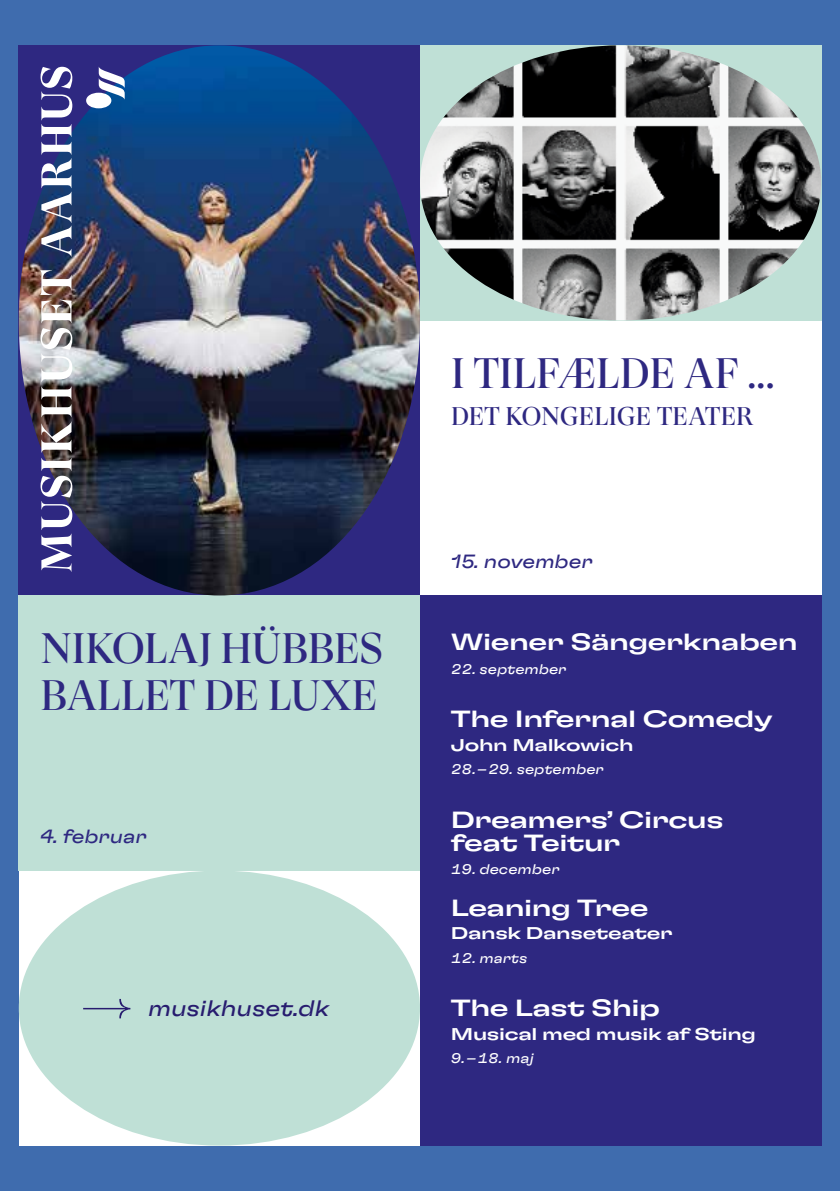
<style>
.page{position:relative;width:840px;height:1191px;background:#fff}
.page>*{position:absolute;margin:0;border:0;box-sizing:border-box;transform-origin:0 0}
.t1{font:42.6px/47.8px "GT Super Display";color:#2e2881}
.t2{font:25.6px "GT Super Display";letter-spacing:.005em;color:#2e2881}
.t3{font:23.4px/23.4px "GT Flexa Exp Md";letter-spacing:-.02em;color:#fff}
.t4{font:italic expanded 22.4px "GT Flexa";color:#271c6f}
.t5{font:italic expanded 19.2px "GT Flexa";color:#2e2881}
.t6{font:17px "GT Flexa Exp Md";letter-spacing:-.02em;color:#fff}
.t7{font:italic expanded 14px "GT Flexa";color:#fff}
</style>
<div class="page">
<div style="left:0;top:0;width:839px;height:1191px;background:#3f6cae"></div>
<div style="left:19px;top:45px;width:801px;height:1100px;background:#fff"></div>
<div style="left:19px;top:595px;width:401px;height:275px;background:#bfe0d6"></div>
<div style="left:19px;top:870px;width:401px;height:275px;background:#bfe0d6;border-radius:50%"></div>
<img style="left:19px;top:45px;width:400px;height:550px">
<img style="left:420px;top:45px;width:400px;height:275px">
<div style="left:420px;top:595px;width:400px;height:550px;background:#2e2881"></div>
<img style="left:40px;top:270px;width:32px;height:302px">
<img style="left:41px;top:67px;width:31px;height:190px">
<svg style="left:86px;top:67px;width:39px;height:41px"></svg>
<svg style="left:83px;top:999px;width:47px;height:19px"></svg>
<h1 class="t1" style="left:40px;top:625px;width:344px">NIKOLAJ HÜBBES<br>BALLET DE LUXE</h1>
<p class="t5" style="left:40px;top:824px;width:108px">4. februar</p>
<p class="t4" style="left:148px;top:993px;width:183px">musikhuset.dk</p>
<h1 class="t1" style="left:451px;top:350px;width:325px">I TILFÆLDE AF ...</h1>
<p class="t2" style="left:451px;top:403px;width:304px">DET KONGELIGE TEATER</p>
<p class="t5" style="left:450px;top:549px;width:143px">15. november</p>
<p class="t3" style="left:450px;top:629px;width:348px">Wiener Sängerknaben</p>
<p class="t7" style="left:450px;top:660px;width:117px">22. september</p>
<p class="t3" style="left:450px;top:706px;width:323px">The Infernal Comedy</p>
<p class="t6" style="left:450px;top:734px;width:184px">John Malkowich</p>
<p class="t7" style="left:450px;top:760px;width:154px">28. – 29. september</p>
<p class="t3" style="left:450px;top:807px;width:274px">Dreamers’ Circus feat Teitur</p>
<p class="t7" style="left:450px;top:860px;width:110px">19. december</p>
<p class="t3" style="left:450px;top:895px;width:199px">Leaning Tree</p>
<p class="t6" style="left:450px;top:922px;width:223px">Dansk Danseteater</p>
<p class="t7" style="left:450px;top:949px;width:78px">12. marts</p>
<p class="t3" style="left:450px;top:995px;width:211px">The Last Ship</p>
<p class="t6" style="left:450px;top:1023px;width:306px">Musical med musik af Sting</p>
<p class="t7" style="left:450px;top:1049px;width:84px">9. – 18. maj</p>
</div>
